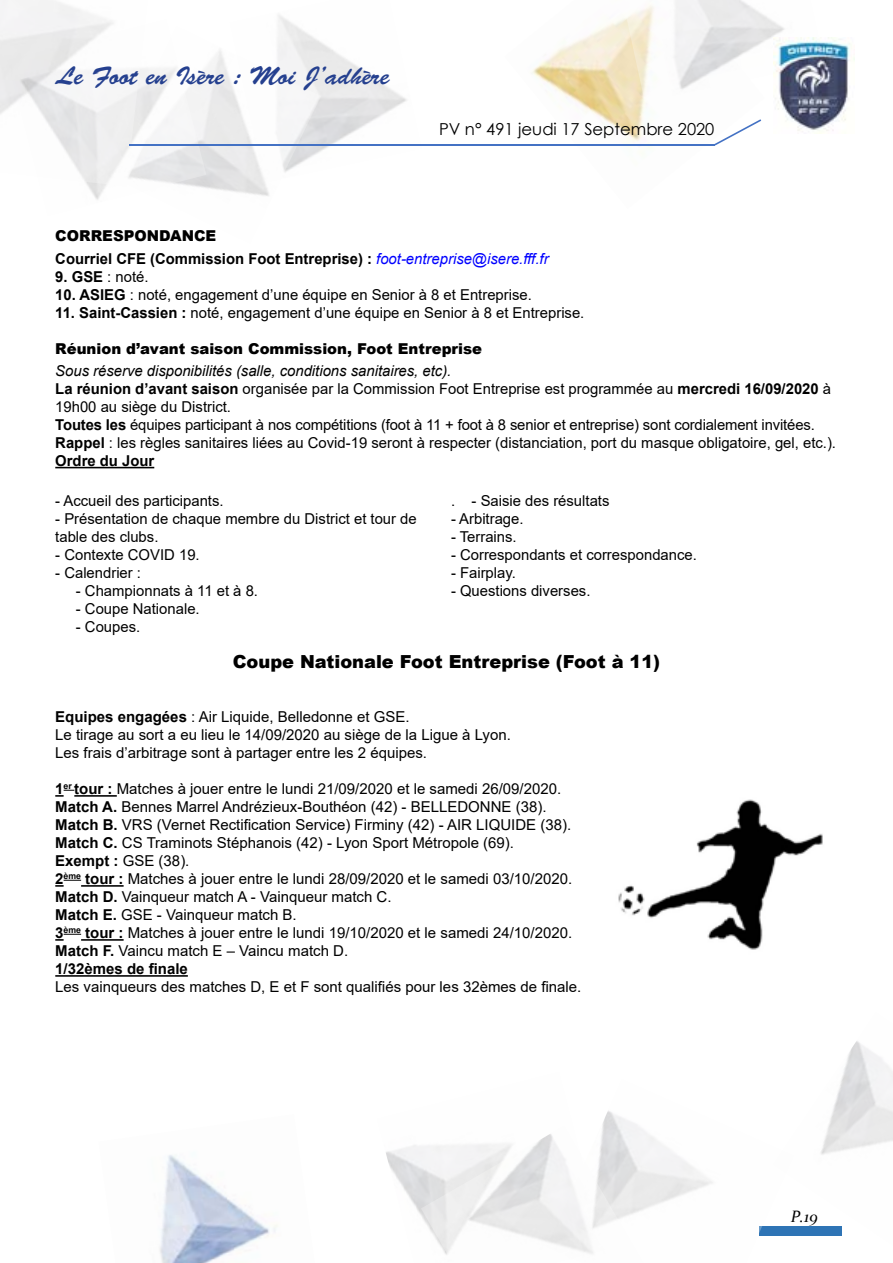
<style>
.page{position:relative;width:893px;height:1263px;background:#fff}
.page>*{position:absolute;margin:0;border:0;box-sizing:border-box;transform-origin:0 0}
.t1{font:25.5px "Brush Script Std";color:#25408f}
.t2{font:900 18px "Arial";color:#000}
.t3{font:16.5px "Century Gothic";color:#000}
.t4{font:italic 16.5px "Constantia";color:#000}
.t5{font:15px/18px "Arial";color:#000}
.t6{font:700 15px/22.2px "Arial";color:#000}
.t7{font:900 15px "Arial";color:#000}
.s1{font-weight:900}
.s2{font-weight:400;font-style:italic;color:#00f}
.s3{font-weight:700}
.s4{font-style:italic}
</style>
<div class="page">
<img style="left:160px;top:1155px;width:118px;height:108px">
<img style="left:386px;top:1145px;width:35px;height:70px">
<img style="left:602px;top:1111px;width:171px;height:125px">
<img style="left:421px;top:1126px;width:237px;height:129px">
<img style="left:773px;top:1041px;width:120px;height:195px">
<img style="left:504px;top:26px;width:258px;height:121px">
<img style="left:605px;top:0;width:210px;height:102px">
<img style="left:278px;top:15px;width:143px;height:136px">
<img style="left:206px;top:26px;width:115px;height:170px">
<img style="left:88px;top:67px;width:118px;height:133px">
<img style="left:0;top:0;width:152px;height:186px">
<hr style="left:129px;top:145px;width:585px;height:1px;background:#4472c4">
<img style="left:774px;top:38px;width:81px;height:95px">
<svg style="left:714px;top:119px;width:47px;height:26px"></svg>
<hr style="left:55px;top:467px;width:99px;height:1px;background:#000">
<svg style="left:55px;top:790px;width:19px;height:7px"></svg>
<hr style="left:74px;top:795px;width:43px;height:2px;background:#000">
<svg style="left:55px;top:880px;width:26px;height:7px"></svg>
<hr style="left:81px;top:885px;width:43px;height:2px;background:#000">
<svg style="left:55px;top:934px;width:26px;height:7px"></svg>
<hr style="left:81px;top:939px;width:43px;height:2px;background:#000">
<hr style="left:55px;top:975px;width:133px;height:2px;background:#000">
<img style="left:618px;top:799px;width:205px;height:151px">
<h1 class="t1" style="left:56px;top:62px;width:335px">Le Foot en Isère : Moi J’adhère</h1>
<p class="t3" style="left:439px;top:118px;width:277px">PV n° 491 jeudi 17 Septembre 2020</p>
<p class="t6" style="left:55px;top:225px;width:495px"><span class="s1">CORRESPONDANCE<br></span>Courriel CFE (Commission Foot Entreprise) : <span class="s2">foot-entreprise@isere.fff.fr</span></p>
<p class="t5" style="left:55px;top:267px;width:95px"><span class="s3">9. GSE</span> : noté.</p>
<p class="t5" style="left:55px;top:285px;width:478px"><span class="s3">10. ASIEG</span> : noté, engagement d’une équipe en Senior à 8 et Entreprise.</p>
<p class="t5" style="left:55px;top:303px;width:531px"><span class="s3">11. Saint-Cassien :</span> noté, engagement d’une équipe en Senior à 8 et Entreprise.</p>
<p class="t7" style="left:55px;top:337px;width:428px">Réunion d’avant saison Commission, Foot Entreprise</p>
<p class="t5" style="left:55px;top:362px;width:782px"><span class="s4">Sous réserve disponibilités (salle, conditions sanitaires, etc).<br></span><span class="s3">La réunion d’avant saison</span> organisée par la Commission Foot Entreprise est programmée au <span class="s3">mercredi 16/09/2020</span> à 19h00 au siège du District.<br><span class="s3">Toutes les</span> équipes participant à nos compétitions (foot à 11 + foot à 8 senior et entreprise) sont cordialement invitées.<br><span class="s3">Rappel</span> : les règles sanitaires liées au Covid-19 seront à respecter (distanciation, port du masque obligatoire, gel, etc.).<br><span class="s3">Ordre du Jour</span></p>
<p class="t5" style="left:55px;top:492px;width:170px">- Accueil des participants.</p>
<p class="t5" style="left:55px;top:510px;width:363px">- Présentation de chaque membre du District et tour de table des clubs.</p>
<p class="t5" style="left:55px;top:546px;width:146px">- Contexte COVID 19.</p>
<p class="t5" style="left:55px;top:564px;width:87px">- Calendrier :</p>
<p class="t5" style="left:76px;top:582px;width:184px">- Championnats à 11 et à 8.</p>
<p class="t5" style="left:76px;top:600px;width:125px">- Coupe Nationale.</p>
<p class="t5" style="left:76px;top:618px;width:66px">- Coupes.</p>
<p class="t5" style="left:451px;top:492px;width:160px">. - Saisie des résultats</p>
<p class="t5" style="left:451px;top:510px;width:74px">- Arbitrage.</p>
<p class="t5" style="left:451px;top:528px;width:67px">- Terrains.</p>
<p class="t5" style="left:451px;top:546px;width:247px">- Correspondants et correspondance.</p>
<p class="t5" style="left:451px;top:564px;width:66px">- Fairplay.</p>
<p class="t5" style="left:451px;top:582px;width:141px">- Questions diverses.</p>
<p class="t2" style="left:233px;top:649px;width:429px">Coupe Nationale Foot Entreprise (Foot à 11)</p>
<p class="t5" style="left:55px;top:708px;width:457px"><span class="s3">Equipes engagées</span> : Air Liquide, Belledonne et GSE.<br>Le tirage au sort a eu lieu le 14/09/2020 au siège de la Ligue à Lyon.<br>Les frais d’arbitrage sont à partager entre les 2 équipes.</p>
<p class="t5" style="left:55px;top:780px;width:518px"><span class="s3">1</span><sup>er</sup> <span class="s3">tour :</span> Matches à jouer entre le lundi 21/09/2020 et le samedi 26/09/2020.<br><span class="s3">Match A.</span> Bennes Marrel Andrézieux-Bouthéon (42) - BELLEDONNE (38).<br><span class="s3">Match B.</span> VRS (Vernet Rectification Service) Firminy (42) - AIR LIQUIDE (38).<br><span class="s3">Match C.</span> CS Traminots Stéphanois (42) - Lyon Sport Métropole (69).<br><span class="s3">Exempt :</span> GSE (38).<br><span class="s3">2</span><sup>ème</sup> <span class="s3">tour :</span> Matches à jouer entre le lundi 28/09/2020 et le samedi 03/10/2020.<br><span class="s3">Match D.</span> Vainqueur match A - Vainqueur match C.<br><span class="s3">Match E.</span> GSE - Vainqueur match B.<br><span class="s3">3</span><sup>ème</sup> <span class="s3">tour :</span> Matches à jouer entre le lundi 19/10/2020 et le samedi 24/10/2020.<br><span class="s3">Match F.</span> Vaincu match E – Vaincu match D.<br><span class="s3">1/32èmes de finale</span></p>
<p class="t5" style="left:55px;top:978px;width:528px">Les vainqueurs des matches D, E et F sont qualifiés pour les 32èmes de finale.</p>
<p class="t4" style="left:791px;top:1205px;width:29px">P.19</p>
</div>
